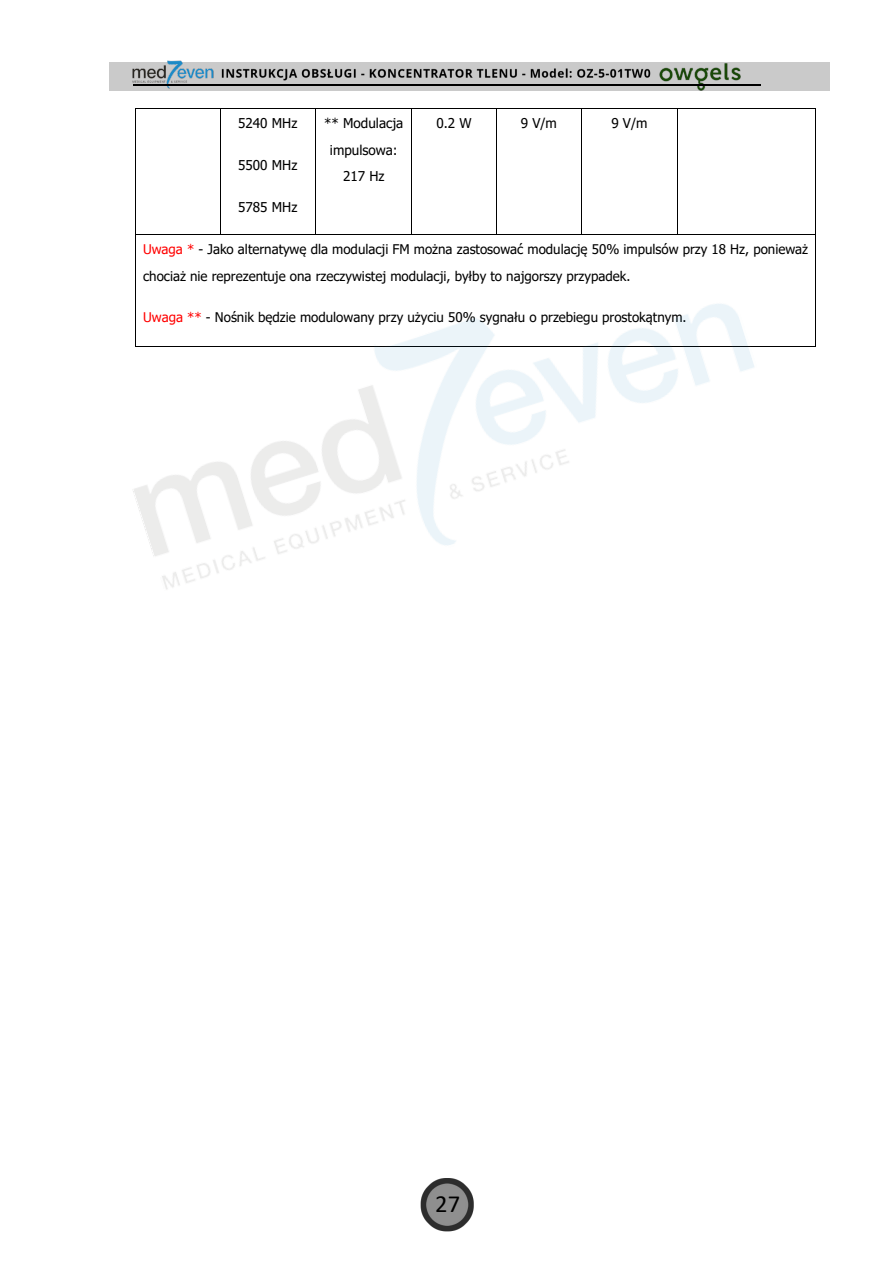
<style>
.page{position:relative;width:893px;height:1263px;background:#fff}
.page>*{position:absolute;margin:0;border:0;box-sizing:border-box;transform-origin:0 0}
.t1{font:24.6px "Calibri";color:#000}
.t2{font:13.5px/26.8px "Tahoma";color:#000;text-align:center}
.t3{font:13.35px/26.4px "Tahoma";color:#000}
.s1{color:#f00}
</style>
<div class="page">
<div style="left:109px;top:62px;width:720px;height:28px;background:#cacaca"></div>
<img style="left:119px;top:60px;width:631px;height:31px">
<img style="left:420px;top:1178px;width:54px;height:54px">
<hr style="left:133px;top:84px;width:627px;height:2px;background:#000">
<hr style="left:135px;top:108px;width:85px;height:1px;background:#000">
<hr style="left:221px;top:108px;width:94px;height:1px;background:#000">
<hr style="left:316px;top:108px;width:95px;height:1px;background:#000">
<hr style="left:412px;top:108px;width:84px;height:1px;background:#000">
<hr style="left:497px;top:108px;width:84px;height:1px;background:#000">
<hr style="left:582px;top:108px;width:95px;height:1px;background:#000">
<hr style="left:678px;top:108px;width:137px;height:1px;background:#000">
<hr style="left:135px;top:109px;width:1px;height:126px;background:#000">
<hr style="left:220px;top:109px;width:1px;height:126px;background:#000">
<hr style="left:315px;top:109px;width:1px;height:126px;background:#000">
<hr style="left:411px;top:109px;width:1px;height:126px;background:#000">
<hr style="left:496px;top:109px;width:1px;height:126px;background:#000">
<hr style="left:581px;top:109px;width:1px;height:126px;background:#000">
<hr style="left:677px;top:109px;width:1px;height:126px;background:#000">
<hr style="left:815px;top:109px;width:1px;height:126px;background:#000">
<hr style="left:135px;top:235px;width:85px;height:1px;background:#000">
<hr style="left:221px;top:235px;width:94px;height:1px;background:#000">
<hr style="left:316px;top:235px;width:95px;height:1px;background:#000">
<hr style="left:412px;top:235px;width:84px;height:1px;background:#000">
<hr style="left:497px;top:235px;width:84px;height:1px;background:#000">
<hr style="left:582px;top:235px;width:95px;height:1px;background:#000">
<hr style="left:678px;top:235px;width:137px;height:1px;background:#000">
<hr style="left:135px;top:235px;width:1px;height:111px;background:#000">
<hr style="left:135px;top:346px;width:680px;height:1px;background:#000">
<hr style="left:815px;top:235px;width:1px;height:111px;background:#000">
<img style="left:133px;top:304px;width:621px;height:286px">
<p class="t2" style="left:238px;top:110px;width:61px">5240 MHz</p>
<p class="t2" style="left:238px;top:152px;width:61px">5500 MHz</p>
<p class="t2" style="left:238px;top:194px;width:61px">5785 MHz</p>
<p class="t2" style="left:324px;top:110px;width:80px">** Modulacja impulsowa:<br>217 Hz</p>
<p class="t2" style="left:436px;top:110px;width:37px">0.2 W</p>
<p class="t2" style="left:521px;top:110px;width:38px">9 V/m</p>
<p class="t2" style="left:611px;top:110px;width:38px">9 V/m</p>
<p class="t3" style="left:143px;top:237px;width:666px"><span class="s1">Uwaga *</span> - Jako alternatywę dla modulacji FM można zastosować modulację 50% impulsów przy 18 Hz, ponieważ chociaż nie reprezentuje ona rzeczywistej modulacji, byłby to najgorszy przypadek.</p>
<p class="t3" style="left:143px;top:305px;width:545px"><span class="s1">Uwaga **</span> - Nośnik będzie modulowany przy użyciu 50% sygnału o przebiegu prostokątnym.</p>
<h1 class="t1" style="left:435px;top:1193px;width:26px">27</h1>
</div>
